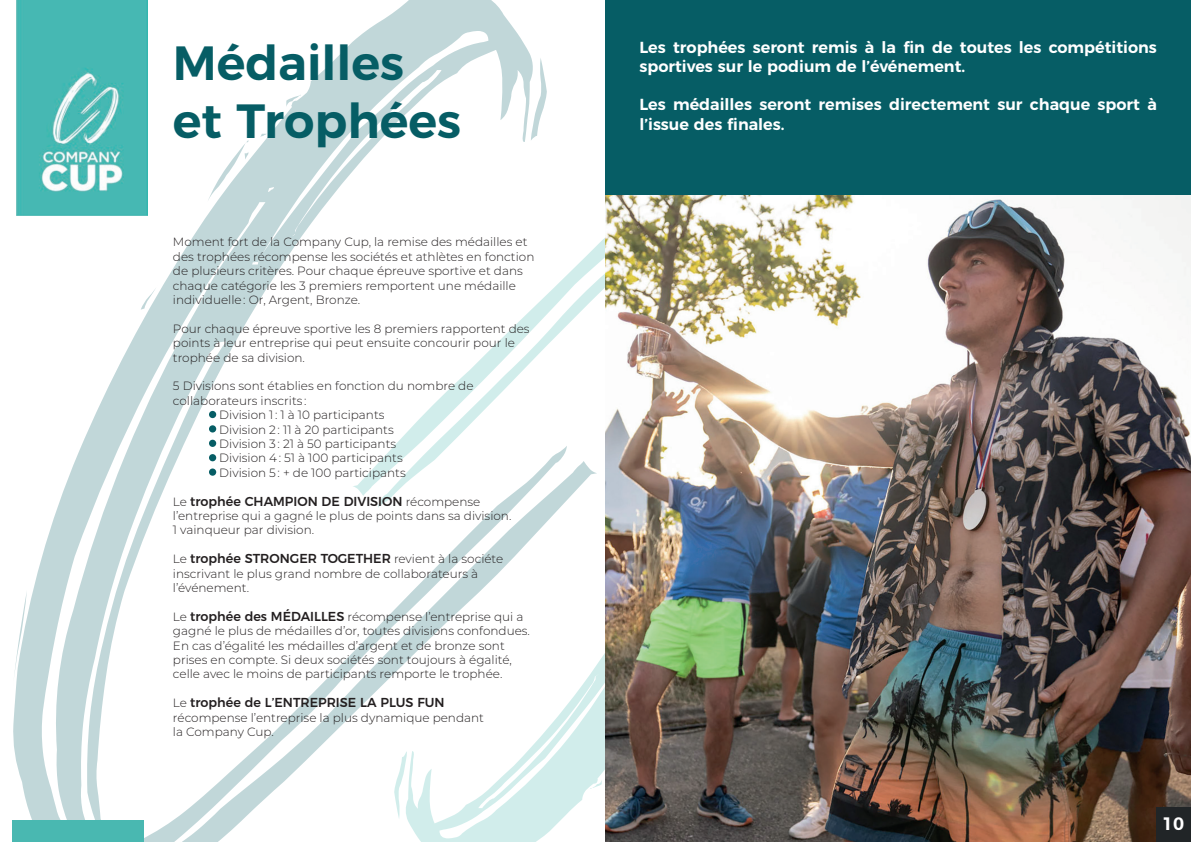
<style>
.page{position:relative;width:1191px;height:842px;background:#fff}
.page>*{position:absolute;margin:0;border:0;box-sizing:border-box;transform-origin:0 0}
.t1{font:600 48px/57.6px "Montserrat";color:#065d65}
.t2{font:600 18px "Montserrat";color:#fff}
.t3{font:600 16px/19.2px "Montserrat";color:#fff}
.t4{font:500 13px "Montserrat";color:#231f20}
.t5{font:300 12px/14.4px "Montserrat";color:#231f20}
.s1{font-weight:300;font-size:12px}
.s2{font-weight:500;font-size:13px}
</style>
<div class="page">
<svg style="left:12px;top:0;width:535px;height:842px"></svg>
<svg style="left:352px;top:159px;width:253px;height:683px"></svg>
<img style="left:605px;top:194px;width:586px;height:648px">
<div style="left:209px;top:411px;width:7px;height:7px;background:#065d65;border-radius:50%"></div>
<div style="left:209px;top:425px;width:7px;height:7px;background:#065d65;border-radius:50%"></div>
<div style="left:209px;top:440px;width:7px;height:7px;background:#065d65;border-radius:50%"></div>
<div style="left:209px;top:454px;width:7px;height:7px;background:#065d65;border-radius:50%"></div>
<div style="left:209px;top:468px;width:7px;height:8px;background:#065d65;border-radius:50%"></div>
<img style="left:16px;top:0;width:132px;height:215px">
<div style="left:605px;top:0;width:586px;height:194px;background:#065d65"></div>
<div style="left:1157px;top:808px;width:34px;height:34px;background:#212527"></div>
<div style="left:12px;top:821px;width:132px;height:21px;background:#49b8b1"></div>
<h1 class="t1" style="left:173px;top:31px;width:290px">Médailles et Trophées</h1>
<p class="t5" style="left:173px;top:234px;width:363px">Moment fort de la Company Cup, la remise des médailles et des trophées récompense les sociétés et athlètes en fonction de plusieurs critères. Pour chaque épreuve sportive et dans chaque catégorie les 3 premiers remportent une médaille individuelle : Or, Argent, Bronze.</p>
<p class="t5" style="left:173px;top:321px;width:358px">Pour chaque épreuve sportive les 8 premiers rapportent des points à leur entreprise qui peut ensuite concourir pour le trophée de sa division.</p>
<p class="t5" style="left:173px;top:378px;width:302px">5 Divisions sont établies en fonction du nombre de</p>
<p class="t5" style="left:173px;top:393px;width:135px">collaborateurs inscrits :</p>
<p class="t5" style="left:219px;top:407px;width:167px">Division 1 : 1 à 10 participants</p>
<p class="t5" style="left:219px;top:422px;width:176px">Division 2 : 11 à 20 participants</p>
<p class="t5" style="left:219px;top:436px;width:178px">Division 3 : 21 à 50 participants</p>
<p class="t5" style="left:219px;top:450px;width:185px">Division 4 : 51 à 100 participants</p>
<p class="t5" style="left:219px;top:465px;width:188px">Division 5 : + de 100 participants</p>
<p class="t4" style="left:173px;top:490px;width:309px"><span class="s1">Le</span> trophée CHAMPION DE DIVISION <span class="s1">récompense</span></p>
<p class="t5" style="left:173px;top:508px;width:340px">l’entreprise qui a gagné le plus de points dans sa division.<br>1 vainqueur par division.</p>
<p class="t4" style="left:173px;top:548px;width:332px"><span class="s1">Le</span> trophée STRONGER TOGETHER <span class="s1">revient à la sociéte</span></p>
<p class="t5" style="left:173px;top:566px;width:307px">inscrivant le plus grand nombre de collaborateurs à l’événement.</p>
<p class="t5" style="left:173px;top:609px;width:358px">Le <span class="s2">trophée des MÉDAILLES</span> récompense l’entreprise qui a gagné le plus de médailles d’or, toutes divisions confondues.<br>En cas d’égalité les médailles d’argent et de bronze sont prises en compte. Si deux sociétés sont toujours à égalité, celle avec le moins de participants remporte le trophée.</p>
<p class="t4" style="left:173px;top:692px;width:273px"><span class="s1">Le</span> trophée de L’ENTREPRISE LA PLUS FUN</p>
<p class="t5" style="left:173px;top:710px;width:312px">récompense l’entreprise la plus dynamique pendant la Company Cup.</p>
<h3 class="t3" style="left:639px;top:36px;width:519px">Les trophées seront remis à la fin de toutes les compétitions sportives sur le podium de l’événement.</h3>
<h3 class="t3" style="left:639px;top:94px;width:519px">Les médailles seront remises directement sur chaque sport à l’issue des finales.</h3>
<h2 class="t2" style="left:1162px;top:809px;width:24px">10</h2>
</div>
